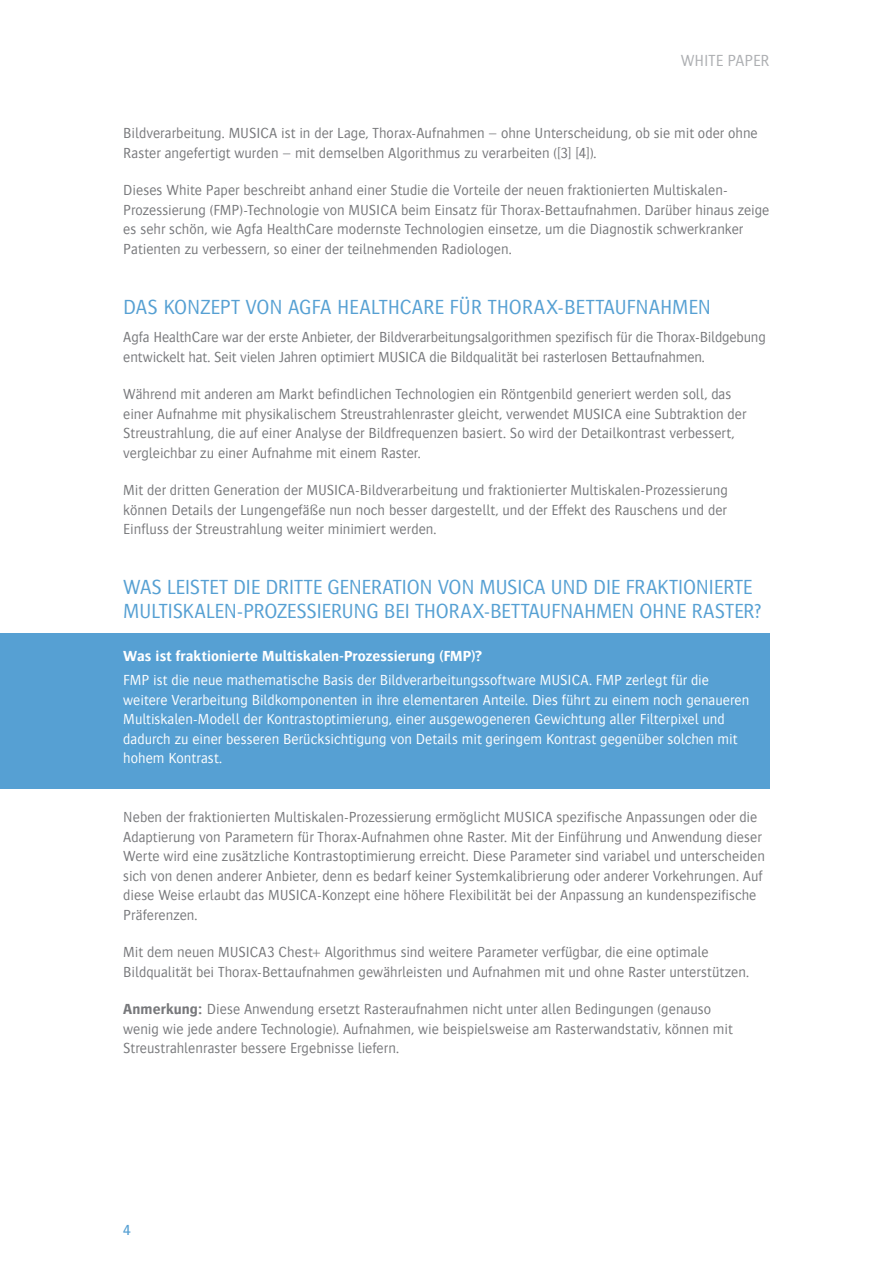
<style>
.page{position:relative;width:893px;height:1263px;background:#fff}
.page>*{position:absolute;margin:0;border:0;box-sizing:border-box;transform-origin:0 0}
.t1{font:300 21px/24px "Bosis For Agfa";letter-spacing:-.015em;color:#56a0d3}
.t2{font:300 16.5px "Bosis For Agfa";letter-spacing:-.005em;color:#adafb2}
.t3{font:300 15px/19.5px "Bosis For Agfa";color:#77787b}
.t4{font:300 15px/19.5px "Bosis For Agfa";color:#fff}
.t5{font:700 15px "Bosis For Agfa";letter-spacing:.005em;color:#fff}
.t6{font:500 15px "Bosis For Agfa";color:#56a0d3}
.s1{font-weight:700}
</style>
<div class="page">
<div style="left:0;top:634px;width:770px;height:155px;background:#56a0d3"></div>
<p class="t2" style="left:681px;top:52px;width:90px">WHITE PAPER</p>
<p class="t3" style="left:123px;top:123px;width:636px">Bildverarbeitung. MUSICA ist in der Lage, Thorax-Aufnahmen – ohne Unterscheidung, ob sie mit oder ohne<br>Raster angefertigt wurden – mit demselben Algorithmus zu verarbeiten ([3] [4]).</p>
<p class="t3" style="left:123px;top:180px;width:648px">Dieses White Paper beschreibt anhand einer Studie die Vorteile der neuen fraktionierten Multiskalen-Prozessierung (FMP)-Technologie von MUSICA beim Einsatz für Thorax-Bettaufnahmen. Darüber hinaus zeige es sehr schön, wie Agfa HealthCare modernste Technologien einsetze, um die Diagnostik schwerkranker Patienten zu verbessern, so einer der teilnehmenden Radiologen.</p>
<h1 class="t1" style="left:123px;top:295px;width:589px">DAS KONZEPT VON AGFA HEALTHCARE FÜR THORAX-BETTAUFNAHMEN</h1>
<p class="t3" style="left:123px;top:327px;width:644px">Agfa HealthCare war der erste Anbieter, der Bildverarbeitungsalgorithmen spezifisch für die Thorax-Bildgebung entwickelt hat. Seit vielen Jahren optimiert MUSICA die Bildqualität bei rasterlosen Bettaufnahmen.</p>
<p class="t3" style="left:123px;top:384px;width:625px">Während mit anderen am Markt befindlichen Technologien ein Röntgenbild generiert werden soll, das einer Aufnahme mit physikalischem Streustrahlenraster gleicht, verwendet MUSICA eine Subtraktion der Streustrahlung, die auf einer Analyse der Bildfrequenzen basiert. So wird der Detailkontrast verbessert, vergleichbar zu einer Aufnahme mit einem Raster.</p>
<p class="t3" style="left:123px;top:480px;width:606px;text-align:justify">Mit der dritten Generation der MUSICA-Bildverarbeitung und fraktionierter Multiskalen-Prozessierung können Details der Lungengefäße nun noch besser dargestellt, und der Effekt des Rauschens und der Einfluss der Streustrahlung weiter minimiert werden.</p>
<h1 class="t1" style="left:123px;top:575px;width:639px">WAS LEISTET DIE DRITTE GENERATION VON MUSICA UND DIE FRAKTIONIERTE<br>MULTISKALEN-PROZESSIERUNG BEI THORAX-BETTAUFNAHMEN OHNE RASTER?</h1>
<p class="t5" style="left:123px;top:648px;width:360px">Was ist fraktionierte Multiskalen-Prozessierung (FMP)?</p>
<p class="t4" style="left:123px;top:670px;width:628px">FMP ist die neue mathematische Basis der Bildverarbeitungssoftware MUSICA. FMP zerlegt für die weitere Verarbeitung Bildkomponenten in ihre elementaren Anteile. Dies führt zu einem noch genaueren Multiskalen-Modell der Kontrastoptimierung, einer ausgewogeneren Gewichtung aller Filterpixel und dadurch zu einer besseren Berücksichtigung von Details mit geringem Kontrast gegenüber solchen mit hohem Kontrast.</p>
<p class="t3" style="left:123px;top:807px;width:643px">Neben der fraktionierten Multiskalen-Prozessierung ermöglicht MUSICA spezifische Anpassungen oder die Adaptierung von Parametern für Thorax-Aufnahmen ohne Raster. Mit der Einführung und Anwendung dieser Werte wird eine zusätzliche Kontrastoptimierung erreicht. Diese Parameter sind variabel und unterscheiden sich von denen anderer Anbieter, denn es bedarf keiner Systemkalibrierung oder anderer Vorkehrungen. Auf diese Weise erlaubt das MUSICA-Konzept eine höhere Flexibilität bei der Anpassung an kundenspezifische Präferenzen.</p>
<p class="t3" style="left:123px;top:942px;width:626px">Mit dem neuen MUSICA3 Chest+ Algorithmus sind weitere Parameter verfügbar, die eine optimale<br>Bildqualität bei Thorax-Bettaufnahmen gewährleisten und Aufnahmen mit und ohne Raster unterstützen.</p>
<p class="t3" style="left:123px;top:999px;width:611px"><span class="s1">Anmerkung:</span> Diese Anwendung ersetzt Rasteraufnahmen nicht unter allen Bedingungen (genauso wenig wie jede andere Technologie). Aufnahmen, wie beispielsweise am Rasterwandstativ, können mit<br>Streustrahlenraster bessere Ergebnisse liefern.</p>
<p class="t6" style="left:123px;top:1222px;width:9px">4</p>
</div>
